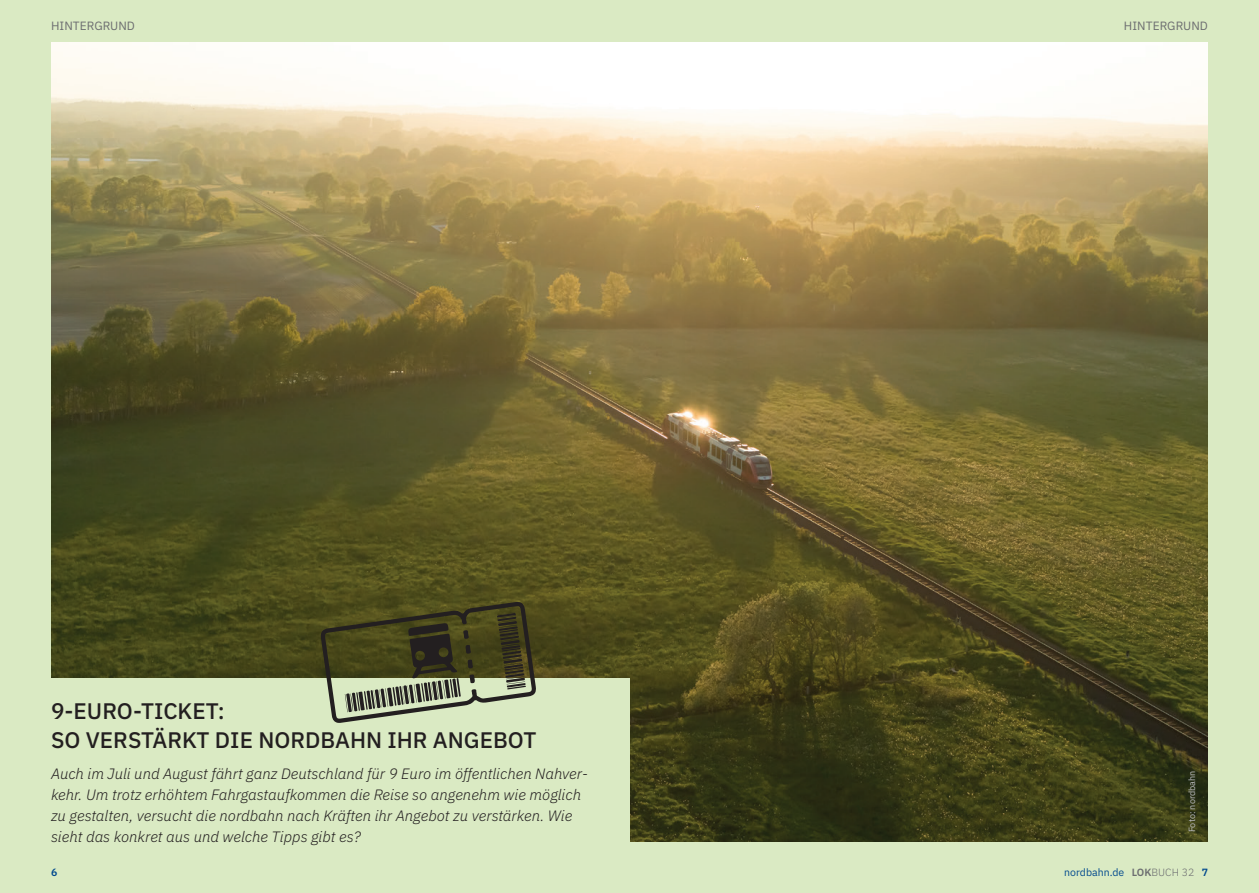
<style>
.page{position:relative;width:1259px;height:893px;background:#daeac3}
.page>*{position:absolute;margin:0;border:0;box-sizing:border-box;transform-origin:0 0}
.HL_Kai{font:500 22.5px/28.5px "IBM Plex Sans";color:#231f20}
.HL_Kai-2{font:italic 300 15px/21px "IBM Plex Sans";color:#231f20}
.t1{font:12px "IBM Plex Sans";color:#6c6d70}
.t2{font:10.5px "IBM Plex Sans";color:#01498e}
.t3{font:600 10.5px "IBM Plex Sans";color:#01498e}
.t4{font:9px "IBM Plex Sans";color:#bcbdc0}
.s1{font-weight:600;color:#6c6d70}
.s2{font-weight:300;color:#6c6d70}
.s3{font-weight:600}
</style>
<div class="page">
<img style="left:51px;top:43px;width:1157px;height:799px">
<div style="left:41px;top:678px;width:588px;height:175px;background:#daeac3"></div>
<svg style="left:320px;top:601px;width:216px;height:122px"></svg>
<hr style="left:497px;top:615px;width:19px;height:3px;background:#231f20">
<p class="t1" style="left:51px;top:16px;width:85px">HINTERGRUND</p>
<p class="t1" style="left:1124px;top:16px;width:85px">HINTERGRUND</p>
<p class="HL_Kai" style="left:51px;top:695px;width:487px">9-EURO-TICKET:<br>SO VERSTÄRKT DIE NORDBAHN IHR ANGEBOT</p>
<p class="HL_Kai-2" style="left:51px;top:762px;width:538px">Auch im Juli und August fährt ganz Deutschland für 9 Euro im öffentlichen Nahver&shy;kehr. Um trotz erhöhtem Fahrgastaufkommen die Reise so angenehm wie möglich zu gestalten, versucht die nordbahn nach Kräften ihr Angebot zu verstärken. Wie sieht das konkret aus und welche Tipps gibt es?</p>
<p class="t4" style="left:1185px;top:832px;width:63px;rotate:-90deg">Foto: nordbahn</p>
<p class="t3" style="left:51px;top:864px;width:8px">6</p>
<p class="t2" style="left:1064px;top:864px;width:145px">nordbahn.de <span class="s1">LOK</span><span class="s2">BUCH 32</span> <span class="s3">7</span></p>
</div>
